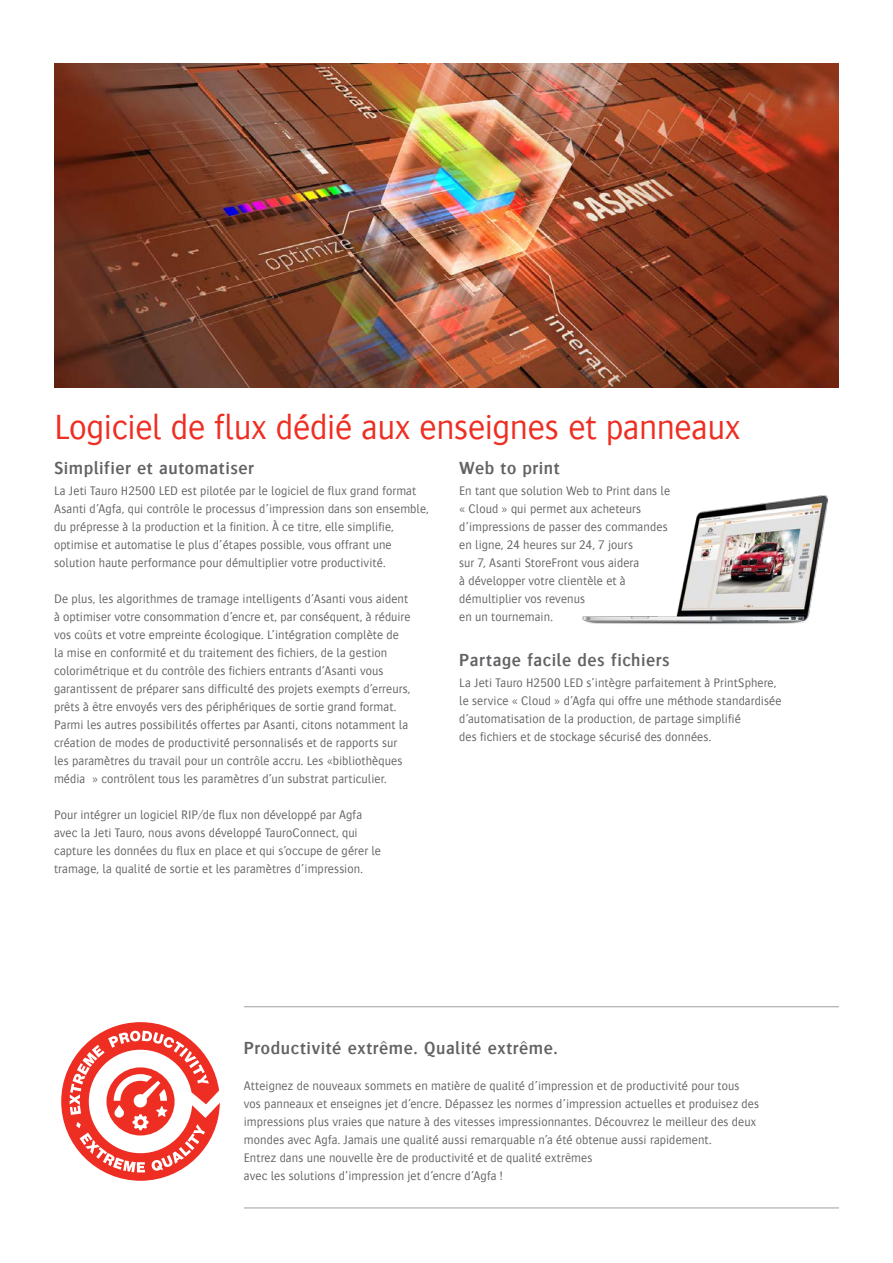
<style>
.page{position:relative;width:893px;height:1263px;background:#fff}
.page>*{position:absolute;margin:0;border:0;box-sizing:border-box;transform-origin:0 0}
.t1{font:300 36px "Bosis For Agfa";letter-spacing:-.015em;color:#ee2e22}
.H3_Frames{font:600 18px "Bosis For Agfa";letter-spacing:.03em;color:#636366}
.Body{font:600 18px "Bosis For Agfa";letter-spacing:.035em;color:#636366}
.Body-2{font:300 12.75px/18px "Bosis For Agfa";letter-spacing:.01em;color:#636366}
.Body_Frames{font:300 12.75px/18px "Bosis For Agfa";letter-spacing:.01em;color:#636366}
</style>
<div class="page">
<img style="left:54px;top:64px;width:785px;height:324px">
<img style="left:582px;top:495px;width:245px;height:129px">
<hr style="left:244px;top:1006px;width:595px;height:1px;background:#9d9fa2">
<hr style="left:244px;top:1207px;width:595px;height:1px;background:#9d9fa2">
<svg style="left:61px;top:1022px;width:159px;height:159px"></svg>
<h2 class="t1" style="left:54px;top:408px;width:688px">Logiciel de flux dédié aux enseignes et panneaux</h2>
<h4 class="H3_Frames" style="left:54px;top:458px;width:201px">Simplifier et automatiser</h4>
<p class="Body-2" style="left:54px;top:482px;width:376px">La Jeti Tauro H2500 LED est pilotée par le logiciel de flux grand format Asanti d’Agfa, qui contrôle le processus d’impression dans son ensemble, du prépresse à la production et la finition. À ce titre, elle simplifie, optimise et automatise le plus d’étapes possible, vous offrant une solution haute performance pour démultiplier votre productivité.</p>
<p class="Body-2" style="left:54px;top:590px;width:358px">De plus, les algorithmes de tramage intelligents d’Asanti vous aident à optimiser votre consommation d’encre et, par conséquent, à réduire vos coûts et votre empreinte écologique. L’intégration complète de la mise en conformité et du traitement des fichiers, de la gestion colorimétrique et du contrôle des fichiers entrants d’Asanti vous garantissent de préparer sans difficulté des projets exempts d’erreurs, prêts à être envoyés vers des périphériques de sortie grand format.</p>
<p class="Body-2" style="left:54px;top:716px;width:356px">Parmi les autres possibilités offertes par Asanti, citons notamment la création de modes de productivité personnalisés et de rapports sur les paramètres du travail pour un contrôle accru. Les «bibliothèques média » contrôlent tous les paramètres d’un substrat particulier.</p>
<p class="Body-2" style="left:54px;top:806px;width:328px">Pour intégrer un logiciel RIP/de flux non développé par Agfa avec la Jeti Tauro, nous avons développé TauroConnect, qui capture les données du flux en place et qui s’occupe de gérer le tramage, la qualité de sortie et les paramètres d’impression.</p>
<p class="Body" style="left:459px;top:458px;width:102px">Web to print</p>
<p class="Body-2" style="left:459px;top:482px;width:212px">En tant que solution Web to Print dans le « Cloud » qui permet aux acheteurs d’impressions de passer des commandes en ligne, 24 heures sur 24, 7 jours<br>sur 7, Asanti StoreFront vous aidera<br>à développer votre clientèle et à démultiplier vos revenus<br>en un tournemain.</p>
<h4 class="H3_Frames" style="left:459px;top:650px;width:212px">Partage facile des fichiers</h4>
<p class="Body-2" style="left:459px;top:674px;width:324px">La Jeti Tauro H2500 LED s’intègre parfaitement à PrintSphere, le service « Cloud » d’Agfa qui offre une méthode standardisée d’automatisation de la production, de partage simplifié<br>des fichiers et de stockage sécurisé des données.</p>
<p class="H3_Frames" style="left:244px;top:1038px;width:315px">Productivité extrême. Qualité extrême.</p>
<p class="Body_Frames" style="left:244px;top:1076px;width:517px">Atteignez de nouveaux sommets en matière de qualité d’impression et de productivité pour tous vos panneaux et enseignes jet d’encre. Dépassez les normes d’impression actuelles et produisez des impressions plus vraies que nature à des vitesses impressionnantes. Découvrez le meilleur des deux mondes avec Agfa. Jamais une qualité aussi remarquable n’a été obtenue aussi rapidement.</p>
<p class="Body_Frames" style="left:244px;top:1148px;width:350px">Entrez dans une nouvelle ère de productivité et de qualité extrêmes avec les solutions d’impression jet d’encre d’Agfa !</p>
</div>
